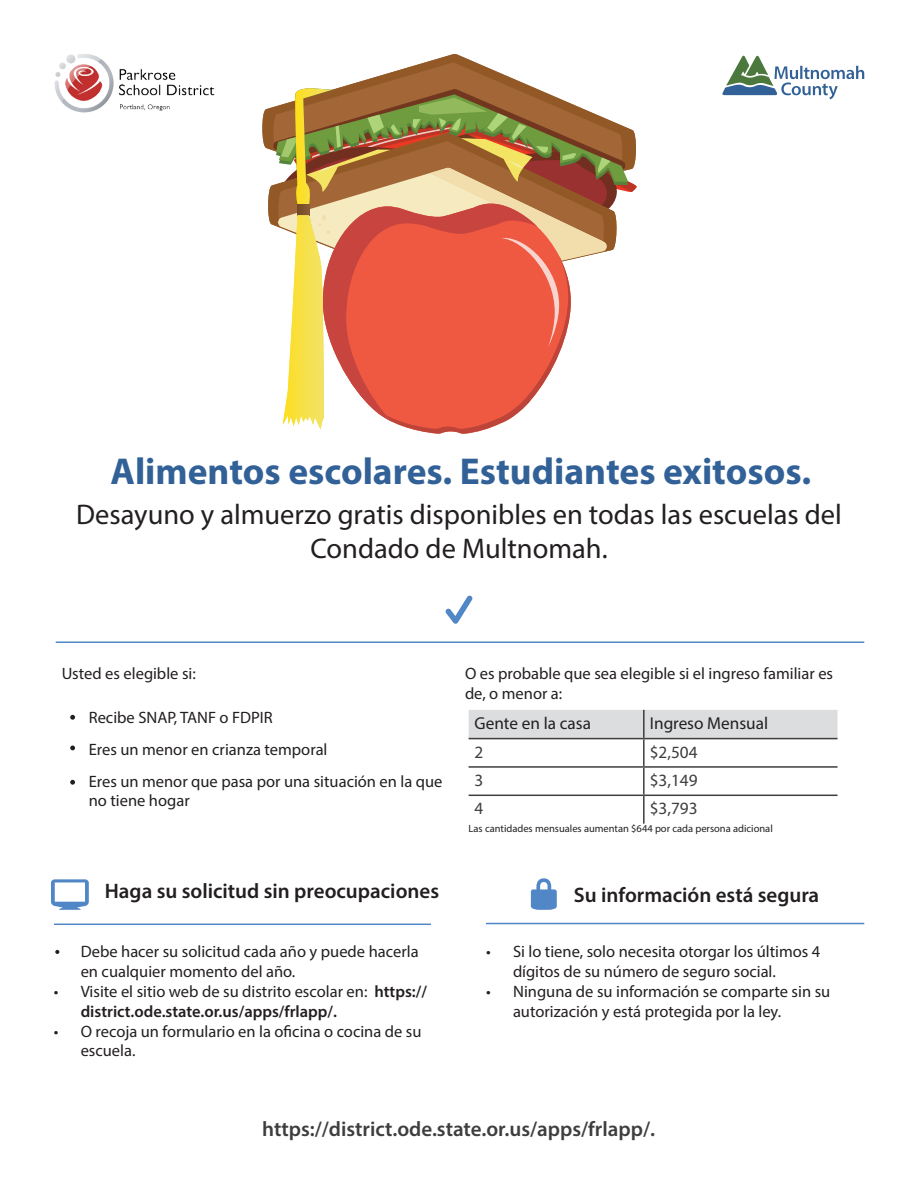
<style>
.page{position:relative;width:918px;height:1188px;background:#fff}
.page>*{position:absolute;margin:0;border:0;box-sizing:border-box;transform-origin:0 0}
.t1{font:700 37.5px "Myriad Pro";color:#326197}
.t2{font:28.5px/34.2px "Myriad Pro";color:#231f20;text-align:center}
.t3{font:600 21px "Myriad Pro";color:#231f20}
.t4{font:600 21px "Myriad Pro";color:#3e3e3f}
.t5{font:17.25px "Myriad Pro";color:#231f20}
.t6{font:17.25px "Myriad Pro";color:#3e3e3f}
.t7{font:16.5px/19.8px "Myriad Pro";color:#231f20}
.t8{font:600 16.5px/19.8px "Myriad Pro";color:#231f20}
.t9{font:10.5px "Myriad Pro";color:#231f20}
.s1{font-weight:400}
</style>
<div class="page">
<svg style="left:722px;top:55px;width:142px;height:44px"></svg>
<svg style="left:262px;top:54px;width:273px;height:95px"></svg>
<svg style="left:272px;top:88px;width:365px;height:346px"></svg>
<hr style="left:56px;top:641px;width:808px;height:2px;background:#5187c6">
<hr style="left:54px;top:924px;width:377px;height:1px;background:#5187c6">
<hr style="left:486px;top:923px;width:378px;height:1px;background:#5187c6">
<svg style="left:51px;top:879px;width:38px;height:31px"></svg>
<div style="left:469px;top:710px;width:369px;height:28px;background:#dcdddf"></div>
<hr style="left:643px;top:710px;width:2px;height:28px;background:#3e3e3f">
<hr style="left:469px;top:738px;width:175px;height:1px;background:#3e3e3f">
<hr style="left:644px;top:738px;width:194px;height:1px;background:#3e3e3f">
<hr style="left:643px;top:739px;width:2px;height:27px;background:#3e3e3f">
<hr style="left:469px;top:766px;width:175px;height:2px;background:#3e3e3f">
<hr style="left:644px;top:766px;width:194px;height:2px;background:#3e3e3f">
<hr style="left:643px;top:768px;width:2px;height:27px;background:#3e3e3f">
<hr style="left:469px;top:795px;width:175px;height:1px;background:#3e3e3f">
<hr style="left:644px;top:795px;width:194px;height:1px;background:#3e3e3f">
<hr style="left:643px;top:796px;width:2px;height:28px;background:#3e3e3f">
<svg style="left:531px;top:878px;width:26px;height:32px"></svg>
<svg style="left:445px;top:595px;width:28px;height:29px"></svg>
<svg style="left:70px;top:715px;width:5px;height:5px"></svg>
<svg style="left:70px;top:745px;width:5px;height:5px"></svg>
<svg style="left:70px;top:780px;width:5px;height:5px"></svg>
<svg style="left:55px;top:950px;width:4px;height:4px"></svg>
<img style="left:55px;top:54px;width:160px;height:59px">
<p class="t1" style="left:111px;top:446px;width:702px">Alimentos escolares. Estudiantes exitosos.</p>
<p class="t2" style="left:76px;top:497px;width:767px">Desayuno y almuerzo gratis disponibles en todas las escuelas del<br>Condado de Multnomah.</p>
<p class="t7" style="left:62px;top:663px;width:136px">Usted es elegible si:</p>
<p class="t7" style="left:465px;top:663px;width:370px">O es probable que sea elegible si el ingreso familiar es de, o menor a:</p>
<p class="t7" style="left:89px;top:708px;width:186px">Recibe SNAP, TANF o FDPIR</p>
<p class="t7" style="left:89px;top:739px;width:240px">Eres un menor en crianza temporal</p>
<p class="t7" style="left:89px;top:771px;width:355px">Eres un menor que pasa por una situación en la que no tiene hogar</p>
<p class="t5" style="left:475px;top:712px;width:118px">Gente en la casa</p>
<p class="t5" style="left:650px;top:712px;width:120px">Ingreso Mensual</p>
<p class="t6" style="left:475px;top:741px;width:10px">2</p>
<p class="t6" style="left:650px;top:741px;width:49px">$2,504</p>
<p class="t6" style="left:475px;top:769px;width:10px">3</p>
<p class="t6" style="left:650px;top:769px;width:49px">$3,149</p>
<p class="t6" style="left:475px;top:798px;width:10px">4</p>
<p class="t6" style="left:650px;top:798px;width:49px">$3,793</p>
<p class="t9" style="left:469px;top:822px;width:306px">Las cantidades mensuales aumentan $644 por cada persona adicional</p>
<p class="t3" style="left:105px;top:877px;width:336px">Haga su solicitud sin preocupaciones</p>
<p class="t3" style="left:574px;top:882px;width:247px">Su información está segura</p>
<p class="t7" style="left:81px;top:942px;width:339px">Debe hacer su solicitud cada año y puede hacerla en cualquier momento del año.</p>
<p class="t8" style="left:81px;top:981px;width:348px;text-indent:-27px"><span class="s1">• Visite el sitio web de su distrito escolar en:</span> https:// district.ode.state.or.us/apps/frlapp/.</p>
<p class="t7" style="left:81px;top:1021px;width:342px;text-indent:-27px">• O recoja un formulario en la oficina o cocina de su escuela.</p>
<p class="t7" style="left:513px;top:942px;width:309px;text-indent:-27px">• Si lo tiene, solo necesita otorgar los últimos 4 dígitos de su número de seguro social.</p>
<p class="t7" style="left:513px;top:981px;width:319px;text-indent:-27px">• Ninguna de su información se comparte sin su autorización y está protegida por la ley.</p>
<p class="t4" style="left:262px;top:1115px;width:394px">https://district.ode.state.or.us/apps/frlapp/.</p>
</div>
